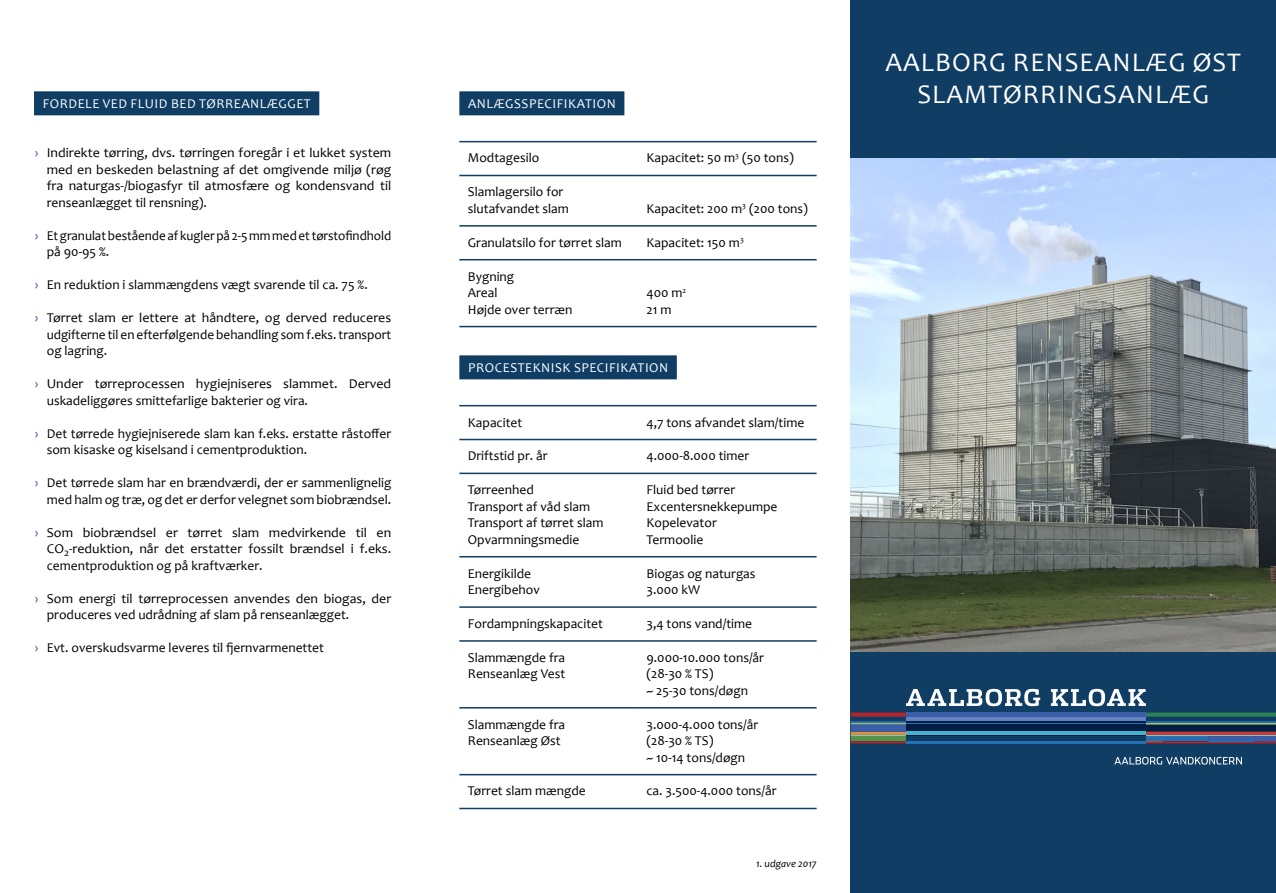
<style>
.page{position:relative;width:1276px;height:893px;background:#fff}
.page>*{position:absolute;margin:0;border:0;box-sizing:border-box;transform-origin:0 0}
.t1{font:27px/32.4px "Candara";letter-spacing:.04em;color:#fff;text-align:center}
.t2{font:13.5px/16.5px "Candara";color:#000}
.t3{font:13.5px "Candara";letter-spacing:.04em;color:#fff}
.t4{font:italic 10.5px "Candara";color:#000}
.s1{font-family:"Calibri";color:#3b5ea8}
</style>
<div class="page">
<img style="left:850px;top:157px;width:426px;height:495px">
<div style="left:850px;top:0;width:426px;height:157px;background:#0f3d64"></div>
<div style="left:850px;top:652px;width:426px;height:241px;background:#0f3d64"></div>
<hr style="left:459px;top:141px;width:179px;height:1px;background:#0f3d64">
<hr style="left:638px;top:141px;width:178px;height:1px;background:#0f3d64">
<hr style="left:459px;top:175px;width:179px;height:1px;background:#0f3d64">
<hr style="left:638px;top:175px;width:178px;height:1px;background:#0f3d64">
<hr style="left:459px;top:225px;width:179px;height:2px;background:#0f3d64">
<hr style="left:638px;top:225px;width:178px;height:2px;background:#0f3d64">
<hr style="left:459px;top:259px;width:179px;height:1px;background:#0f3d64">
<hr style="left:638px;top:259px;width:178px;height:1px;background:#0f3d64">
<hr style="left:459px;top:326px;width:179px;height:1px;background:#0f3d64">
<hr style="left:638px;top:326px;width:178px;height:1px;background:#0f3d64">
<hr style="left:459px;top:405px;width:179px;height:1px;background:#0f3d64">
<hr style="left:638px;top:405px;width:178px;height:1px;background:#0f3d64">
<hr style="left:459px;top:439px;width:179px;height:1px;background:#0f3d64">
<hr style="left:638px;top:439px;width:178px;height:1px;background:#0f3d64">
<hr style="left:459px;top:473px;width:179px;height:1px;background:#0f3d64">
<hr style="left:638px;top:473px;width:178px;height:1px;background:#0f3d64">
<hr style="left:459px;top:556px;width:179px;height:1px;background:#0f3d64">
<hr style="left:638px;top:556px;width:178px;height:1px;background:#0f3d64">
<hr style="left:459px;top:606px;width:179px;height:2px;background:#0f3d64">
<hr style="left:638px;top:606px;width:178px;height:2px;background:#0f3d64">
<hr style="left:459px;top:640px;width:179px;height:2px;background:#0f3d64">
<hr style="left:638px;top:640px;width:178px;height:2px;background:#0f3d64">
<hr style="left:459px;top:707px;width:179px;height:1px;background:#0f3d64">
<hr style="left:638px;top:707px;width:178px;height:1px;background:#0f3d64">
<hr style="left:459px;top:774px;width:179px;height:1px;background:#0f3d64">
<hr style="left:638px;top:774px;width:178px;height:1px;background:#0f3d64">
<hr style="left:459px;top:808px;width:179px;height:1px;background:#0f3d64">
<hr style="left:638px;top:808px;width:178px;height:1px;background:#0f3d64">
<div style="left:34px;top:91px;width:285px;height:24px;background:#0f3d64"></div>
<div style="left:459px;top:91px;width:165px;height:24px;background:#0f3d64"></div>
<div style="left:459px;top:355px;width:218px;height:24px;background:#0f3d64"></div>
<svg style="left:850px;top:713px;width:426px;height:30px;background:#495768"></svg>
<hr style="left:906px;top:717px;width:240px;height:4px;background:#6382c0">
<hr style="left:906px;top:721px;width:240px;height:2px;background:#001e44">
<hr style="left:906px;top:723px;width:240px;height:1px;background:#2270b7">
<div style="left:906px;top:724px;width:240px;height:8px;background:#001e44"></div>
<hr style="left:906px;top:732px;width:240px;height:3px;background:#46b3ce">
<hr style="left:906px;top:735px;width:240px;height:1px;background:#001e44">
<div style="left:906px;top:736px;width:240px;height:5px;background:#0f3d64"></div>
<hr style="left:906px;top:741px;width:240px;height:2px;background:#2270b7">
<hr style="left:906px;top:713px;width:240px;height:4px;background:#3b5ea8">
<svg style="left:906px;top:689px;width:134px;height:17px"></svg>
<svg style="left:1051px;top:689px;width:95px;height:17px"></svg>
<svg style="left:1114px;top:757px;width:128px;height:8px"></svg>
<p class="t3" style="left:43px;top:95px;width:269px">FORDELE VED FLUID BED TØRREANLÆGGET</p>
<p class="t2" style="left:47px;top:145px;width:346px;text-align:justify;text-indent:-13px"><span class="s1">›</span> Indirekte tørring, dvs. tørringen foregår i et lukket system med en beskeden belastning af det omgivende miljø (røg fra naturgas-/biogasfyr til atmosfære og kondensvand til renseanlægget til rensning).</p>
<p class="t2" style="left:47px;top:227px;width:346px;text-indent:-13px"><span class="s1">›</span> Et granulat bestående af kugler på 2-5 mm med et tørstofindhold på 90-95 %.</p>
<p class="t2" style="left:34px;top:277px;width:335px"><span class="s1">›</span> En reduktion i slammængdens vægt svarende til ca. 75 %.</p>
<p class="t2" style="left:47px;top:310px;width:346px;text-align:justify;text-indent:-13px"><span class="s1">›</span> Tørret slam er lettere at håndtere, og derved reduceres udgifterne til en efterfølgende behandling som f.eks. transport og lagring.</p>
<p class="t2" style="left:47px;top:376px;width:346px;text-indent:-13px"><span class="s1">›</span> Under tørreprocessen hygiejniseres slammet. Derved uskadeliggøres smittefarlige bakterier og vira.</p>
<p class="t2" style="left:47px;top:425px;width:346px;text-indent:-13px"><span class="s1">›</span> Det tørrede hygiejniserede slam kan f.eks. erstatte råstoffer som kisaske og kiselsand i cementproduktion.</p>
<p class="t2" style="left:34px;top:475px;width:359px;text-align:right"><span class="s1">›</span> Det tørrede slam har en brændværdi, der er sammenlignelig med halm og træ, og det er derfor velegnet som biobrændsel.</p>
<p class="t2" style="left:47px;top:524px;width:346px;text-align:justify;text-indent:-13px"><span class="s1">›</span> Som biobrændsel er tørret slam medvirkende til en CO<sub>2</sub>-reduktion, når det erstatter fossilt brændsel i f.eks. cementproduktion og på kraftværker.</p>
<p class="t2" style="left:47px;top:590px;width:346px;text-indent:-13px"><span class="s1">›</span> Som energi til tørreprocessen anvendes den biogas, der produceres ved udrådning af slam på renseanlægget.</p>
<p class="t2" style="left:34px;top:640px;width:291px"><span class="s1">›</span> Evt. overskudsvarme leveres til fjernvarmenettet</p>
<p class="t3" style="left:468px;top:95px;width:149px">ANLÆGSSPECIFIKATION</p>
<p class="t2" style="left:468px;top:150px;width:73px">Modtagesilo</p>
<p class="t2" style="left:646px;top:150px;width:149px">Kapacitet: 50 m<sup>3</sup> (50 tons)</p>
<p class="t2" style="left:468px;top:184px;width:103px">Slamlagersilo for slutafvandet slam</p>
<p class="t2" style="left:646px;top:200px;width:163px">Kapacitet: 200 m<sup>3</sup> (200 tons)</p>
<p class="t2" style="left:468px;top:234px;width:155px">Granulatsilo for tørret slam</p>
<p class="t2" style="left:646px;top:234px;width:99px">Kapacitet: 150 m<sup>3</sup></p>
<p class="t2" style="left:468px;top:268px;width:106px">Bygning<br>Areal<br>Højde over terræn</p>
<p class="t2" style="left:646px;top:284px;width:41px">400 m<sup>2<br></sup>21 m</p>
<p class="t3" style="left:468px;top:359px;width:202px">PROCESTEKNISK SPECIFIKATION</p>
<p class="t2" style="left:468px;top:414px;width:56px">Kapacitet</p>
<p class="t2" style="left:646px;top:414px;width:159px">4,7 tons afvandet slam/time</p>
<p class="t2" style="left:468px;top:448px;width:81px">Driftstid pr. år</p>
<p class="t2" style="left:646px;top:448px;width:104px">4.000-8.000 timer</p>
<p class="t2" style="left:468px;top:481px;width:137px">Tørreenhed<br>Transport af våd slam<br>Transport af tørret slam<br>Opvarmningsmedie</p>
<p class="t2" style="left:646px;top:481px;width:132px">Fluid bed tørrer<br>Excentersnekkepumpe<br>Kopelevator<br>Termoolie</p>
<p class="t2" style="left:468px;top:565px;width:74px">Energikilde<br>Energibehov</p>
<p class="t2" style="left:646px;top:565px;width:111px">Biogas og naturgas<br>3.000 kW</p>
<p class="t2" style="left:468px;top:615px;width:137px">Fordampningskapacitet</p>
<p class="t2" style="left:646px;top:615px;width:107px">3,4 tons vand/time</p>
<p class="t2" style="left:468px;top:649px;width:99px">Slammængde fra<br>Renseanlæg Vest</p>
<p class="t2" style="left:646px;top:649px;width:119px">9.000-10.000 tons/år (28-30 % TS)<br>~ 25-30 tons/døgn</p>
<p class="t2" style="left:468px;top:716px;width:99px">Slammængde fra<br>Renseanlæg Øst</p>
<p class="t2" style="left:646px;top:716px;width:113px">3.000-4.000 tons/år (28-30 % TS)<br>~ 10-14 tons/døgn</p>
<p class="t2" style="left:468px;top:783px;width:119px">Tørret slam mængde</p>
<p class="t2" style="left:646px;top:783px;width:132px">ca. 3.500-4.000 tons/år</p>
<p class="t4" style="left:756px;top:857px;width:62px">1. udgave 2017</p>
<h1 class="t1" style="left:885px;top:45px;width:357px">AALBORG RENSEANLÆG ØST<br>SLAMTØRRINGSANLÆG</h1>
</div>
